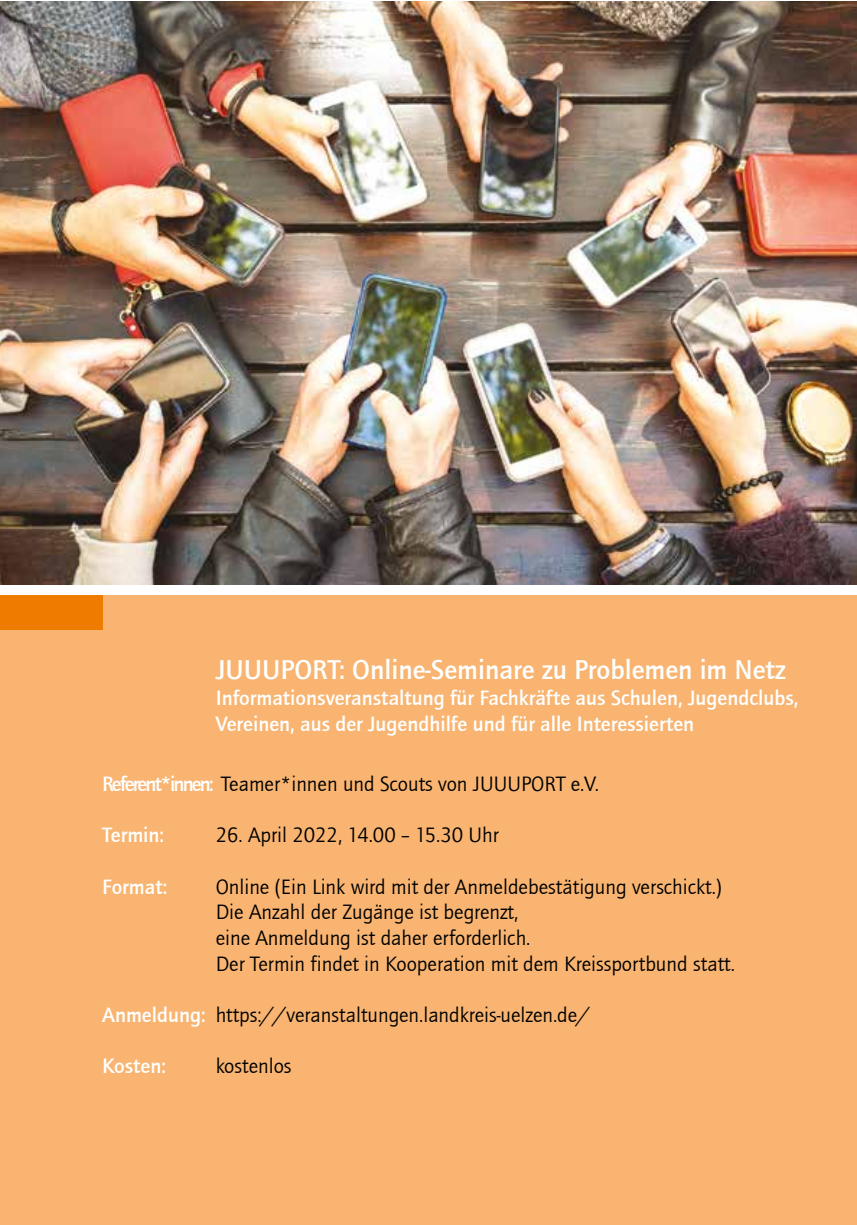
<style>
.page{position:relative;width:857px;height:1225px;background:#fff}
.page>*{position:absolute;margin:0;border:0;box-sizing:border-box;transform-origin:0 0}
.t1{font:700 28px "Quay Itc T";color:#fff}
.t2{font:21.4px/25.6px "Quay Itc T";color:#000}
.t3{font:700 21.4px/25.6px "Quay Itc T";color:#fff}
.s1{font-weight:700;color:#fff}
</style>
<div class="page">
<img style="left:0;top:1px;width:856px;height:583px">
<div style="left:0;top:595px;width:856px;height:630px;background:#f8b470"></div>
<div style="left:0;top:595px;width:102px;height:34px;background:#ef7c00"></div>
<h1 class="t1" style="left:215px;top:654px;width:571px">JUUUPORT: Online-Seminare zu Problemen im Netz</h1>
<p class="t3" style="left:215px;top:685px;width:583px">Informationsveranstaltung für Fachkräfte aus Schulen, Jugendclubs,<br>Vereinen, aus der Jugendhilfe und für alle Interessierten</p>
<p class="t2" style="left:102px;top:771px;width:392px"><span class="s1">Referent*innen:</span> Teamer*innen und Scouts von JUUU</p>
<p class="t2" style="left:520px;top:771px;width:23px">PORT</p>
<p class="t2" style="left:570px;top:771px;width:30px">e.V.</p>
<p class="t2" style="left:215px;top:822px;width:284px">26. April 2022, 14.00 – 15.30 Uhr</p>
<p class="t2" style="left:215px;top:874px;width:520px">Online (Ein Link wird mit der Anmeldebestätigung verschickt.)<br>Die Anzahl der Zugänge ist begrenzt,<br>eine Anmeldung ist daher erforderlich.<br>Der Termin findet in Kooperation mit dem Kreissportbund statt.</p>
<p class="t2" style="left:215px;top:1002px;width:375px">https://veranstaltungen.landkreis-uelzen.de/</p>
<p class="t2" style="left:215px;top:1054px;width:77px">kostenlos</p>
<p class="t3" style="left:102px;top:822px;width:63px">Termin:</p>
<p class="t3" style="left:102px;top:874px;width:67px">Format:</p>
<p class="t3" style="left:102px;top:1002px;width:105px">Anmeldung:</p>
<p class="t3" style="left:102px;top:1053px;width:65px">Kosten:</p>
</div>
